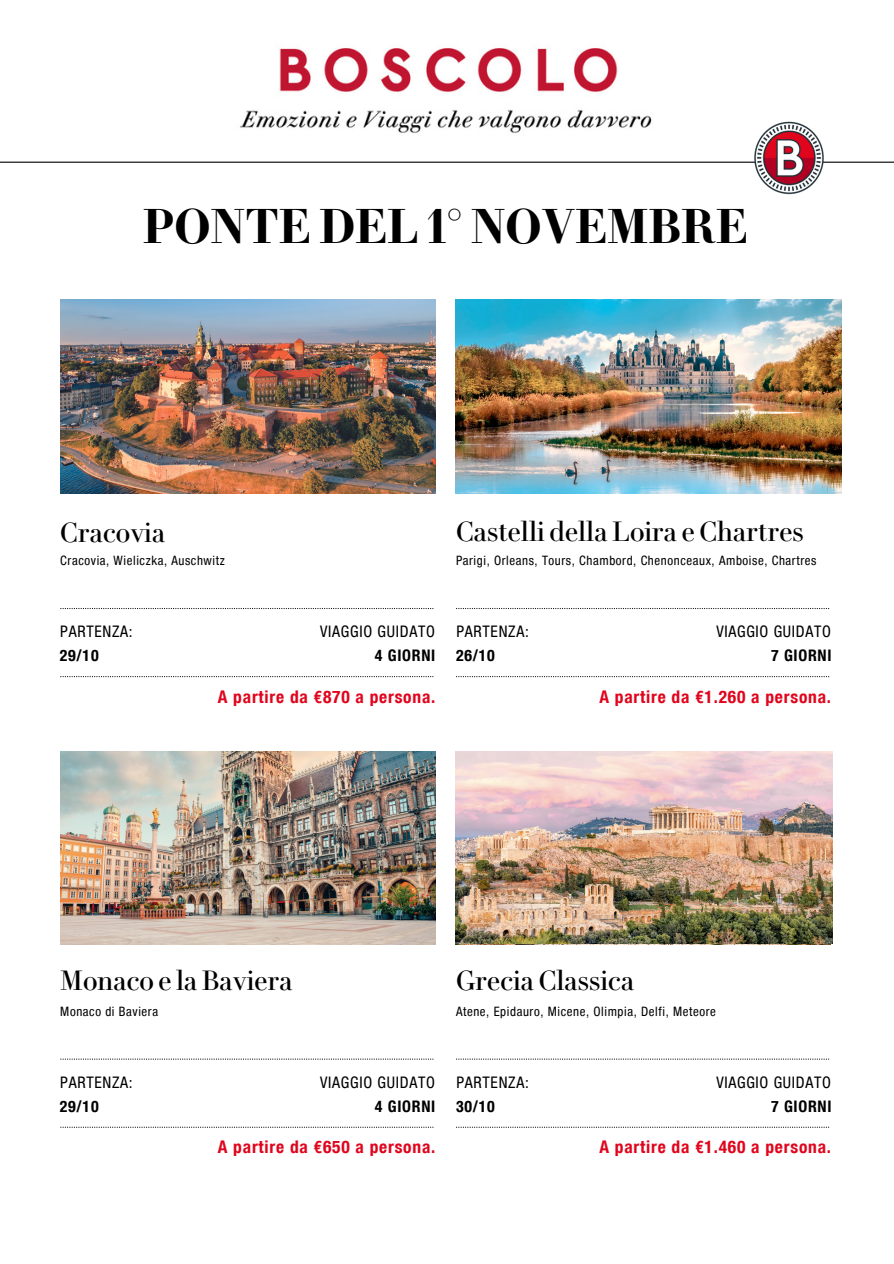
<style>
.page{position:relative;width:894px;height:1264px;background:#fff}
.page>*{position:absolute;margin:0;border:0;box-sizing:border-box;transform-origin:0 0}
.t1{font:600 47.25px "Le Jeune Deck";color:#000}
.t2{font:27px "Le Jeune Deck";color:#000}
.t3{font:700 condensed 17.4px "Helvetica Neue Condensed";letter-spacing:.045em;color:#e0051d}
.t4{font:condensed 15.9px "Helvetica Neue Condensed";letter-spacing:.045em;color:#000}
.t5{font:700 condensed 15.9px "Helvetica Neue Condensed";letter-spacing:.045em;color:#000}
.t6{font:condensed 12.9px "Helvetica Neue Condensed";letter-spacing:.045em;color:#000}
</style>
<div class="page">
<img style="left:240px;top:48px;width:412px;height:85px">
<img style="left:60px;top:751px;width:375px;height:193px">
<img style="left:60px;top:299px;width:375px;height:194px">
<svg style="left:60px;top:1058px;width:373px;height:1px"></svg>
<svg style="left:60px;top:608px;width:373px;height:1px"></svg>
<svg style="left:456px;top:1058px;width:373px;height:1px"></svg>
<svg style="left:456px;top:608px;width:373px;height:1px"></svg>
<hr style="left:0;top:162px;width:893px;height:1px;background:#000">
<img style="left:751px;top:121px;width:75px;height:74px">
<svg style="left:60px;top:1126px;width:373px;height:1px"></svg>
<svg style="left:60px;top:676px;width:373px;height:1px"></svg>
<svg style="left:456px;top:1126px;width:373px;height:1px"></svg>
<svg style="left:456px;top:676px;width:373px;height:1px"></svg>
<img style="left:455px;top:299px;width:385px;height:194px">
<img style="left:455px;top:751px;width:376px;height:193px">
<p class="t1" style="left:143px;top:199px;width:606px">PONTE DEL 1° NOVEMBRE</p>
<p class="t2" style="left:60px;top:516px;width:106px">Cracovia</p>
<p class="t6" style="left:60px;top:553px;width:166px">Cracovia, Wieliczka, Auschwitz</p>
<p class="t2" style="left:456px;top:516px;width:349px">Castelli della Loira e Chartres</p>
<p class="t6" style="left:456px;top:553px;width:362px">Parigi, Orleans, Tours, Chambord, Chenonceaux, Amboise, Chartres</p>
<p class="t4" style="left:60px;top:622px;width:74px">PARTENZA:</p>
<p class="t5" style="left:60px;top:645px;width:40px">29/10</p>
<p class="t4" style="left:320px;top:622px;width:116px">VIAGGIO GUIDATO</p>
<p class="t4" style="left:456px;top:622px;width:74px">PARTENZA:</p>
<p class="t4" style="left:716px;top:622px;width:116px">VIAGGIO GUIDATO</p>
<p class="t5" style="left:375px;top:645px;width:62px">4 GIORNI</p>
<p class="t5" style="left:456px;top:645px;width:40px">26/10</p>
<p class="t5" style="left:770px;top:645px;width:62px">7 GIORNI</p>
<p class="t3" style="left:218px;top:686px;width:219px">A partire da €870 a persona.</p>
<p class="t3" style="left:599px;top:686px;width:233px">A partire da €1.260 a persona.</p>
<p class="t2" style="left:60px;top:965px;width:234px">Monaco e la Baviera</p>
<p class="t6" style="left:60px;top:1003px;width:99px">Monaco di Baviera</p>
<p class="t2" style="left:456px;top:965px;width:180px">Grecia Classica</p>
<p class="t6" style="left:456px;top:1003px;width:261px">Atene, Epidauro, Micene, Olimpia, Delfi, Meteore</p>
<p class="t4" style="left:60px;top:1073px;width:74px">PARTENZA:</p>
<p class="t5" style="left:60px;top:1096px;width:40px">29/10</p>
<p class="t4" style="left:320px;top:1072px;width:116px">VIAGGIO GUIDATO</p>
<p class="t4" style="left:456px;top:1073px;width:74px">PARTENZA:</p>
<p class="t4" style="left:716px;top:1072px;width:116px">VIAGGIO GUIDATO</p>
<p class="t5" style="left:375px;top:1096px;width:62px">4 GIORNI</p>
<p class="t5" style="left:456px;top:1096px;width:40px">30/10</p>
<p class="t5" style="left:770px;top:1096px;width:62px">7 GIORNI</p>
<p class="t3" style="left:218px;top:1136px;width:219px">A partire da €650 a persona.</p>
<p class="t3" style="left:599px;top:1136px;width:233px">A partire da €1.460 a persona.</p>
</div>
